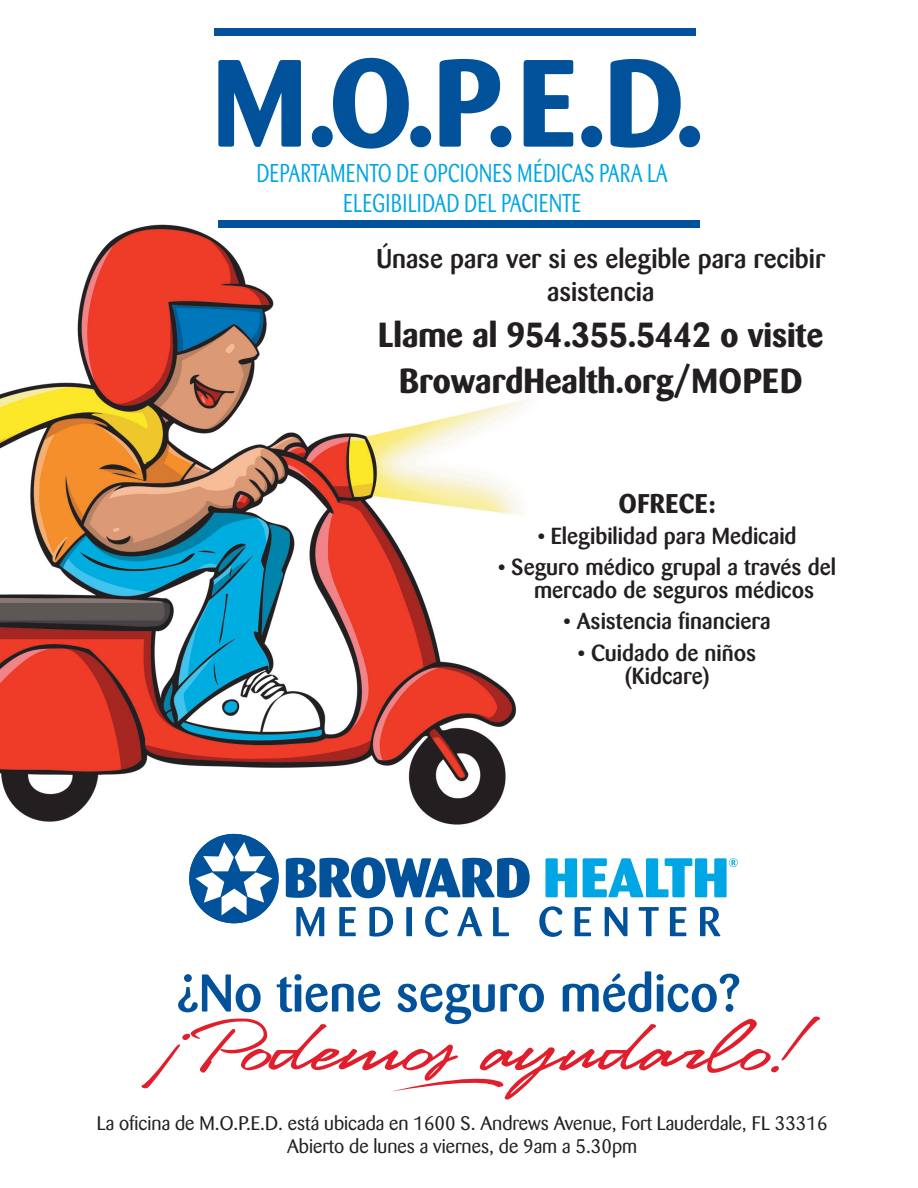
<style>
.page{position:relative;width:918px;height:1188px;background:#fff}
.page>*{position:absolute;margin:0;border:0;box-sizing:border-box;transform-origin:0 0}
.t1{font:118.2px "LHF Stanford Script";color:#e11e2c}
.t2{font:500 52.5px "Barmeno";color:#01529a}
.t3{font:700 34.5px "Barmeno";color:#231f20}
.t4{font:500 26.85px/32.5px "Barmeno";color:#231f20;text-align:center}
.t5{font:700 26.85px "Barmeno";letter-spacing:.02em;color:#231f20}
.t6{font:25.5px "Barmeno";letter-spacing:.03em;color:#00a5e3;scale:.74 1}
.t7{font:500 22.95px/23px "Barmeno";color:#231f20}
.t8{font:19.5px "Barmeno";color:#231f20}
</style>
<div class="page">
<img style="left:0;top:220px;width:563px;height:622px">
<svg style="left:392px;top:1078px;width:112px;height:14px"></svg>
<div style="left:189px;top:834px;width:90px;height:89px;background:#01529a;border-radius:45px"></div>
<svg style="left:195px;top:842px;width:78px;height:73px"></svg>
<svg style="left:286px;top:857px;width:244px;height:41px"></svg>
<svg style="left:546px;top:858px;width:31px;height:39px"></svg>
<svg style="left:583px;top:858px;width:155px;height:39px"></svg>
<svg style="left:296px;top:907px;width:28px;height:29px"></svg>
<svg style="left:339px;top:907px;width:17px;height:29px"></svg>
<svg style="left:369px;top:907px;width:24px;height:30px"></svg>
<div style="left:406px;top:907px;width:6px;height:29px;background:#01529a"></div>
<svg style="left:425px;top:906px;width:23px;height:31px"></svg>
<svg style="left:457px;top:907px;width:25px;height:29px"></svg>
<svg style="left:493px;top:907px;width:16px;height:29px"></svg>
<svg style="left:539px;top:906px;width:23px;height:31px"></svg>
<svg style="left:575px;top:907px;width:16px;height:29px"></svg>
<svg style="left:605px;top:907px;width:22px;height:29px"></svg>
<svg style="left:639px;top:907px;width:20px;height:29px"></svg>
<svg style="left:670px;top:907px;width:16px;height:29px"></svg>
<svg style="left:700px;top:907px;width:20px;height:29px"></svg>
<svg style="left:218px;top:60px;width:83px;height:87px"></svg>
<svg style="left:312px;top:58px;width:119px;height:91px"></svg>
<svg style="left:440px;top:59px;width:71px;height:88px"></svg>
<svg style="left:524px;top:60px;width:49px;height:87px"></svg>
<svg style="left:581px;top:126px;width:21px;height:21px"></svg>
<svg style="left:610px;top:59px;width:90px;height:89px"></svg>
<div style="left:218px;top:221px;width:482px;height:7px;background:#01529a"></div>
<div style="left:214px;top:28px;width:482px;height:7px;background:#01529a"></div>
<p class="t6" style="left:257px;top:158px;width:557px">DEPARTAMENTO DE OPCIONES MÉDICAS PARA LA</p>
<p class="t6" style="left:344px;top:189px;width:322px">ELEGIBILIDAD DEL PACIENTE</p>
<p class="t4" style="left:376px;top:242px;width:450px">Únase para ver si es elegible para recibir asistencia</p>
<p class="t3" style="left:378px;top:314px;width:446px">Llame al 954.355.5442 o visite</p>
<p class="t3" style="left:399px;top:360px;width:405px">BrowardHealth.org/MOPED</p>
<p class="t5" style="left:619px;top:487px;width:98px">OFRECE:</p>
<p class="t7" style="left:538px;top:524px;width:260px">• Elegibilidad para Medicaid</p>
<p class="t7" style="left:534px;top:556px;width:304px;text-indent:-36px">• Seguro médico grupal a través del mercado de seguros médicos</p>
<p class="t7" style="left:564px;top:610px;width:208px">• Asistencia financiera</p>
<p class="t7" style="left:578px;top:641px;width:180px">• Cuidado de niños</p>
<p class="t7" style="left:625px;top:664px;width:85px">(Kidcare)</p>
<p class="t2" style="left:177px;top:962px;width:565px">¿No tiene seguro médico?</p>
<p class="t1" style="left:139px;top:989px;width:661px">¡Podemos ayudarlo!</p>
<p class="t8" style="left:97px;top:1112px;width:732px">La oficina de M.O.P.E.D. está ubicada en 1600 S. Andrews Avenue, Fort Lauderdale, FL 33316</p>
<p class="t8" style="left:287px;top:1135px;width:351px">Abierto de lunes a viernes, de 9am a 5.30pm</p>
</div>
